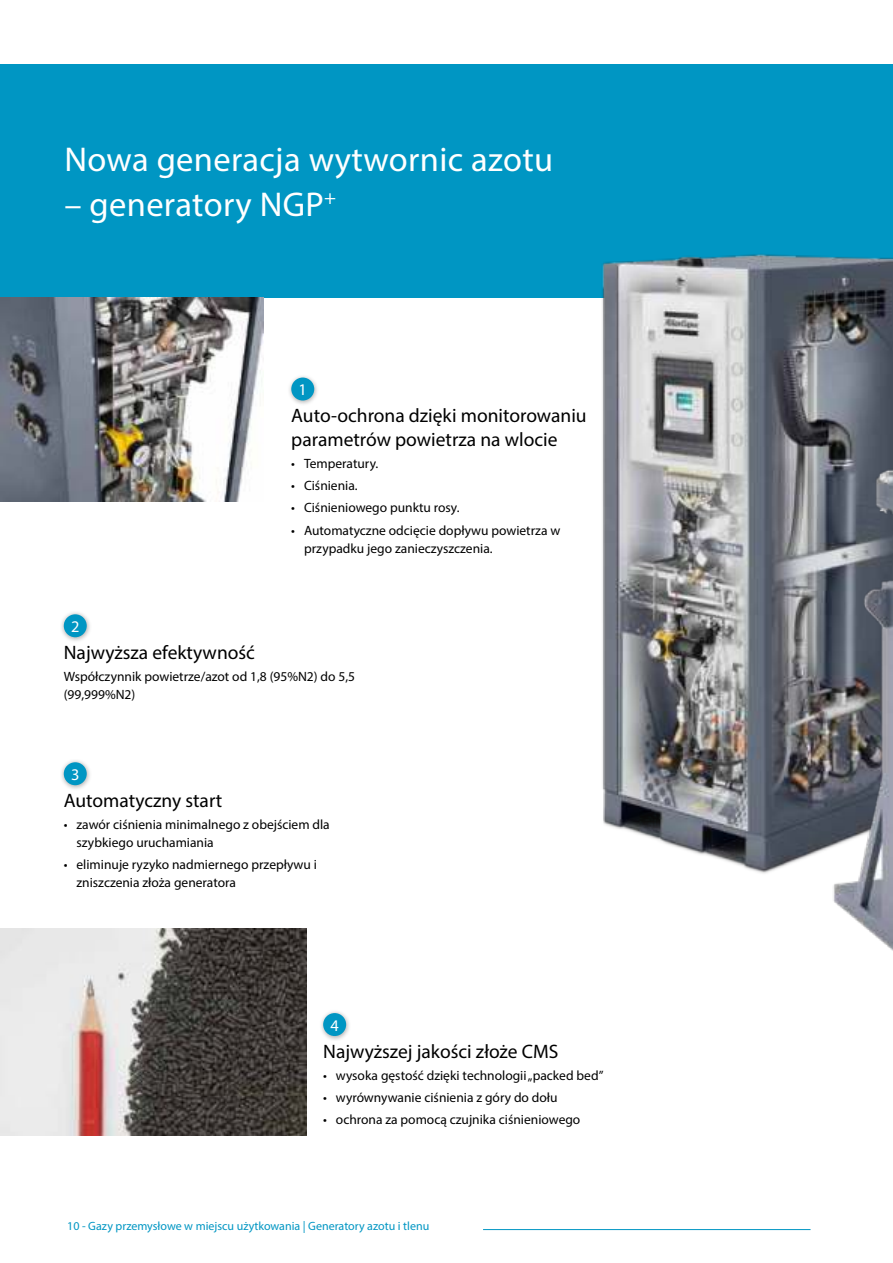
<style>
.page{position:relative;width:893px;height:1263px;background:#fff}
.page>*{position:absolute;margin:0;border:0;box-sizing:border-box;transform-origin:0 0}
.t1{font:34.5px "Myriad Pro";letter-spacing:.01em;color:#fff}
.t2{font:19.5px/23.4px "Myriad Pro";color:#000}
.t3{font:16.35px "Myriad Pro";color:#fff}
.t4{font:13.5px/18px "Myriad Pro";color:#000}
.t5{font:12px "Myriad Pro";color:#0096c3}
</style>
<div class="page">
<div style="left:0;top:64px;width:893px;height:234px;background:#0096c3"></div>
<img style="left:602px;top:254px;width:290px;height:620px">
<img style="left:0;top:298px;width:263px;height:203px">
<img style="left:0;top:929px;width:306px;height:206px">
<img style="left:794px;top:438px;width:98px;height:512px">
<hr style="left:483px;top:1229px;width:327px;height:1px;background:#0096c3">
<div style="left:287px;top:374px;width:32px;height:32px;background:#000;opacity:.33"></div>
<div style="left:291px;top:378px;width:23px;height:22px;background:#0096c3;border-radius:50%"></div>
<div style="left:319px;top:1009px;width:32px;height:32px;background:#000;opacity:.33"></div>
<div style="left:323px;top:1013px;width:23px;height:23px;background:#0096c3;border-radius:50%"></div>
<div style="left:60px;top:759px;width:32px;height:31px;background:#000;opacity:.33"></div>
<div style="left:64px;top:762px;width:23px;height:23px;background:#0096c3;border-radius:50%"></div>
<div style="left:60px;top:611px;width:32px;height:31px;background:#000;opacity:.33"></div>
<div style="left:64px;top:614px;width:23px;height:23px;background:#0096c3;border-radius:50%"></div>
<h1 class="t1" style="left:64px;top:142px;width:490px">Nowa generacja wytwornic azotu</h1>
<h1 class="t1" style="left:64px;top:187px;width:273px">– generatory NGP<sup>+</sup></h1>
<p class="t3" style="left:299px;top:381px;width:10px">1</p>
<p class="t3" style="left:71px;top:618px;width:10px">2</p>
<h2 class="t2" style="left:291px;top:405px;width:297px">Auto-ochrona dzięki monitorowaniu parametrów powietrza na wlocie</h2>
<p class="t4" style="left:291px;top:455px;width:89px">• Temperatury.</p>
<p class="t4" style="left:291px;top:477px;width:68px">• Ciśnienia.</p>
<p class="t4" style="left:291px;top:499px;width:170px">• Ciśnieniowego punktu rosy.</p>
<p class="t4" style="left:304px;top:522px;width:258px;text-indent:-13px">• Automatyczne odcięcie dopływu powietrza w przypadku jego zanieczyszczenia.</p>
<h2 class="t2" style="left:64px;top:641px;width:193px">Najwyższa efektywność</h2>
<p class="t4" style="left:64px;top:668px;width:293px">Współczynnik powietrze/azot od 1,8 (95%N2) do 5,5 (99,999%N2)</p>
<p class="t3" style="left:71px;top:766px;width:10px">3</p>
<h2 class="t2" style="left:64px;top:789px;width:160px">Automatyczny start</h2>
<p class="t4" style="left:77px;top:816px;width:255px;text-indent:-13px">• zawór ciśnienia minimalnego z obejściem dla szybkiego uruchamiania</p>
<p class="t4" style="left:77px;top:856px;width:242px;text-indent:-13px">• eliminuje ryzyko nadmiernego przepływu i zniszczenia złoża generatora</p>
<p class="t3" style="left:330px;top:1017px;width:10px">4</p>
<h2 class="t2" style="left:323px;top:1040px;width:237px">Najwyższej jakości złoże CMS</h2>
<p class="t4" style="left:323px;top:1067px;width:282px">• wysoka gęstość dzięki technologii „packed bed”</p>
<p class="t4" style="left:323px;top:1089px;width:236px">• wyrównywanie ciśnienia z góry do dołu</p>
<p class="t4" style="left:323px;top:1111px;width:259px">• ochrona za pomocą czujnika ciśnieniowego</p>
<p class="t5" style="left:67px;top:1220px;width:364px">10 - Gazy przemysłowe w miejscu użytkowania | Generatory azotu i tlenu</p>
</div>
